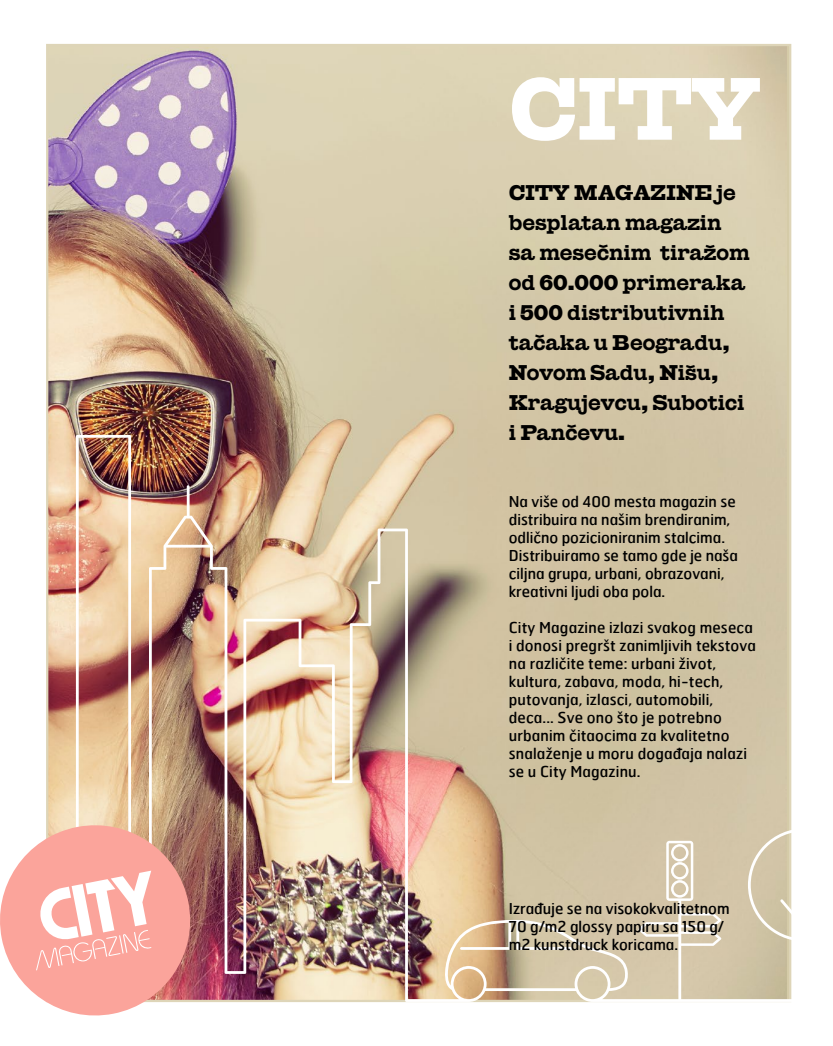
<style>
.page{position:relative;width:833px;height:1046px;background:#fff}
.page>*{position:absolute;margin:0;border:0;box-sizing:border-box;transform-origin:0 0}
.t1{font:87.88px "Giza";color:#fff}
.t2{font:21.25px/30px "Giza";color:#000}
.t3{font:15px/18px "Hermes FB";letter-spacing:.01em;color:#000}
</style>
<div class="page">
<img style="left:49px;top:47px;width:737px;height:388px">
<img style="left:46px;top:435px;width:746px;height:566px">
<svg style="left:0;top:816px;width:198px;height:200px;fill:#fba49b"></svg>
<svg style="left:36px;top:870px;width:115px;height:100px"></svg>
<h1 class="t1" style="left:509px;top:59px;width:253px">CITY</h1>
<h2 class="t2" style="left:509px;top:178px;width:242px">CITY MAGAZINE je besplatan magazin sa mesečnim tiražom od 60.000 primeraka i 500 distributivnih tačaka u Beogradu,<br>Novom Sadu, Nišu,<br>Kragujevcu, Subotici i Pančevu.</h2>
<p class="t3" style="left:509px;top:492px;width:231px">Na više od 400 mesta magazin se distribuira na našim brendiranim, odlično pozicioniranim stalcima.<br>Distribuiramo se tamo gde je naša ciljna grupa, urbani, obrazovani, kreativni ljudi oba pola.</p>
<p class="t3" style="left:509px;top:618px;width:249px">City Magazine izlazi svakog meseca i donosi pregršt zanimljivih tekstova na različite teme: urbani život, kultura, zabava, moda, hi-tech, putovanja, izlasci, automobili, deca... Sve ono što je potrebno urbanim čitaocima za kvalitetno snalaženje u moru događaja nalazi se u City Magazinu.</p>
<p class="t3" style="left:509px;top:899px;width:222px">Izrađuje se na visokokvalitetnom<br>70 g/m2 glossy papiru sa 150 g/ m2 kunstdruck koricama.</p>
</div>
